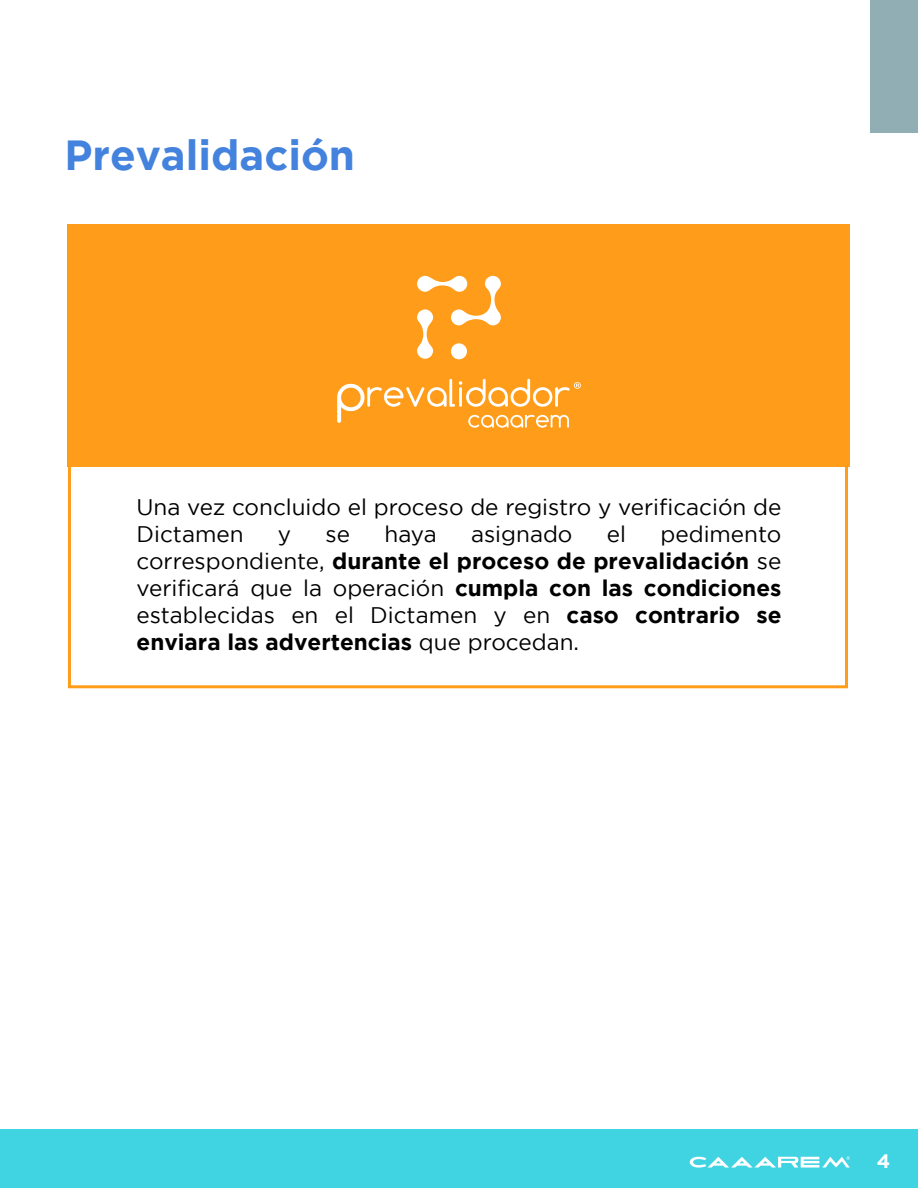
<style>
.page{position:relative;width:918px;height:1188px;background:#fff}
.page>*{position:absolute;margin:0;border:0;box-sizing:border-box;transform-origin:0 0}
.t1{font:700 42px "Gotham";color:#4382dd}
.t2{font:700 22.5px/27px "Gotham";color:#000;text-align:justify}
.t3{font:22.5px/27px "Gotham";color:#000}
.t4{font:700 19.5px "Gotham";color:#fff}
.s1{font-weight:400}
</style>
<div class="page">
<div style="left:0;top:1130px;width:918px;height:58px;background:#40d3e2"></div>
<div style="left:870px;top:0;width:48px;height:132px;background:#91aeb5"></div>
<svg style="left:690px;top:1156px;width:160px;height:12px"></svg>
<div style="left:68px;top:224px;width:782px;height:243px;background:#ff9d1b"></div>
<div style="left:68px;top:435px;width:780px;height:253px;border:3px solid #ff9d1b"></div>
<svg style="left:417px;top:276px;width:84px;height:83px"></svg>
<svg style="left:337px;top:379px;width:244px;height:49px"></svg>
<h1 class="t1" style="left:64px;top:131px;width:292px">Prevalidación</h1>
<p class="t3" style="left:137px;top:494px;width:646px">Una vez concluido el proceso de registro y verificación de<br>Dictamen</p>
<p class="t2" style="left:137px;top:520px;width:646px;text-indent:524px"><span class="s1">pedimento correspondiente,</span> durante el proceso de prevalidación <span class="s1">se verificará que la operación</span> cumpla con las condiciones <span class="s1">establecidas en el Dictamen y en</span> caso contrario se enviara las advertencias <span class="s1">que procedan.</span></p>
<p class="t3" style="left:278px;top:521px;width:15px">y</p>
<p class="t3" style="left:326px;top:521px;width:26px">se</p>
<p class="t3" style="left:385px;top:521px;width:54px">haya</p>
<p class="t3" style="left:471px;top:521px;width:103px">asignado</p>
<p class="t3" style="left:607px;top:521px;width:21px">el</p>
<p class="t4" style="left:877px;top:1149px;width:15px">4</p>
</div>
